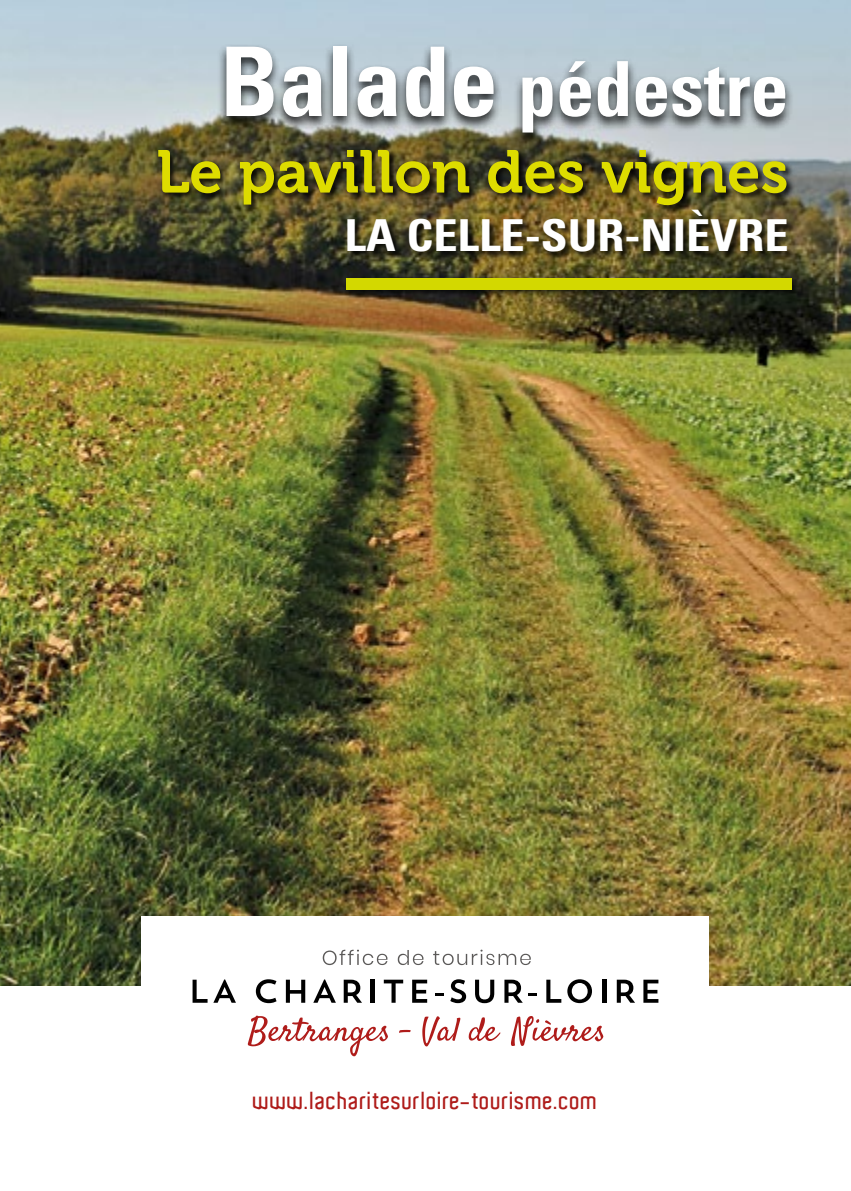
<style>
.page{position:relative;width:851px;height:1191px;background:#fff}
.page>*{position:absolute;margin:0;border:0;box-sizing:border-box;transform-origin:0 0}
.t1{font:700 condensed 76px "Univers";color:#fff}
.t2{font:60px "Museo 700";color:#dedc00}
.t3{font:700 condensed 44px "Univers";color:#fff;scale:1.1 1}
.t4{font:600 24px "Aldo";letter-spacing:.025em;color:#af1c1a}
.s1{font-size:96px}
</style>
<div class="page">
<img style="left:0;top:0;width:850px;height:986px">
<div style="left:142px;top:915px;width:567px;height:156px;background:#fff"></div>
<svg style="left:192px;top:979px;width:15px;height:23px"></svg>
<svg style="left:213px;top:979px;width:23px;height:23px"></svg>
<svg style="left:256px;top:979px;width:20px;height:24px"></svg>
<svg style="left:286px;top:979px;width:19px;height:23px"></svg>
<svg style="left:313px;top:979px;width:23px;height:23px"></svg>
<svg style="left:343px;top:979px;width:19px;height:23px"></svg>
<hr style="left:370px;top:979px;width:4px;height:23px;background:#000">
<svg style="left:384px;top:979px;width:19px;height:23px"></svg>
<svg style="left:412px;top:979px;width:15px;height:23px"></svg>
<svg style="left:435px;top:993px;width:8px;height:3px"></svg>
<svg style="left:450px;top:979px;width:16px;height:24px"></svg>
<svg style="left:475px;top:979px;width:19px;height:24px"></svg>
<svg style="left:504px;top:979px;width:18px;height:23px"></svg>
<svg style="left:528px;top:993px;width:8px;height:3px"></svg>
<svg style="left:546px;top:979px;width:15px;height:23px"></svg>
<svg style="left:567px;top:979px;width:25px;height:24px"></svg>
<hr style="left:602px;top:979px;width:4px;height:23px;background:#000">
<svg style="left:616px;top:979px;width:19px;height:23px"></svg>
<svg style="left:643px;top:979px;width:15px;height:23px"></svg>
<svg style="left:323px;top:949px;width:64px;height:16px"></svg>
<svg style="left:397px;top:950px;width:26px;height:15px"></svg>
<svg style="left:433px;top:949px;width:97px;height:16px"></svg>
<svg style="left:248px;top:1015px;width:140px;height:41px"></svg>
<svg style="left:422px;top:1016px;width:38px;height:30px"></svg>
<svg style="left:468px;top:1017px;width:32px;height:24px"></svg>
<svg style="left:511px;top:1016px;width:92px;height:30px"></svg>
<svg style="left:399px;top:1030px;width:11px;height:2px"></svg>
<div style="left:156px;top:149px;width:640px;height:112px;background:#000;opacity:.85"></div>
<div style="left:217px;top:43px;width:577px;height:105px;background:#000;opacity:.85"></div>
<div style="left:344px;top:276px;width:455px;height:21px;background:#000;opacity:.75"></div>
<div style="left:346px;top:278px;width:445px;height:11px;background:#d3d800"></div>
<h1 class="t1" style="left:220px;top:42px;width:569px"><span class="s1">Balade</span> pédestre</h1>
<h2 class="t2" style="left:156px;top:138px;width:633px">Le pavillon des vignes</h2>
<h3 class="t3" style="left:344px;top:208px;width:405px">LA CELLE-SUR-NIÈVRE</h3>
<p class="t4" style="left:253px;top:1086px;width:346px">www.lacharitesurloire-tourisme.com</p>
</div>
